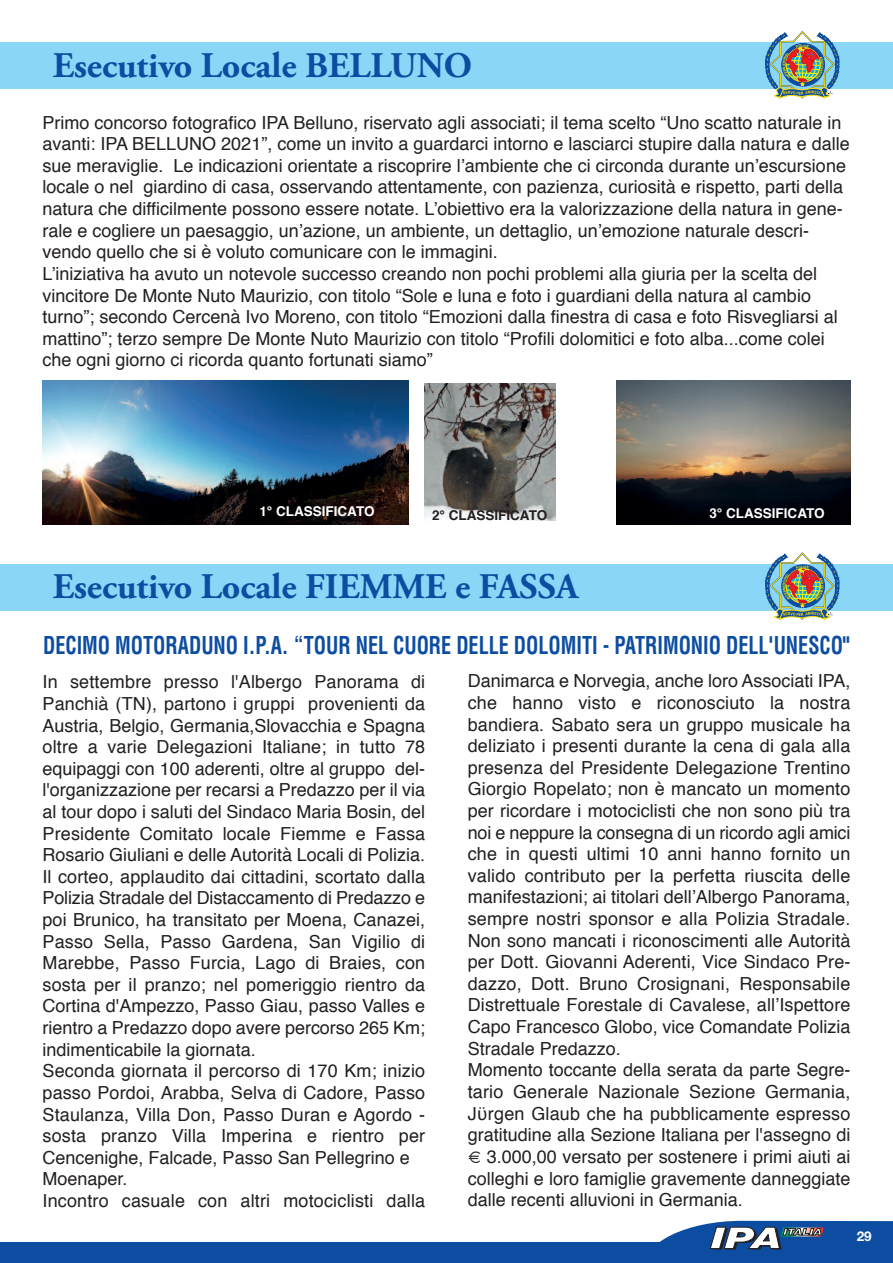
<style>
.page{position:relative;width:893px;height:1263px;background:#fff}
.page>*{position:absolute;margin:0;border:0;box-sizing:border-box;transform-origin:0 0}
.t1{font:700 36px "Adobe Garamond Pro";color:#0d4da1}
.t2{font:700 condensed 24px "Helvetica";color:#0d4da1;scale:.84 1}
.t3{font:18px/21.6px "Helvetica";color:#231f20}
.t4{font:700 13.5px "Helvetica";color:#fff}
.t5{font:700 13.5px "Helvetica";color:#231f20}
.t6{font:700 13.5px "Helvetica Neue";color:#fff}
.t7{font:700 3.3px "Helvetica";color:#fff101}
.s1{font-family:"Lucida Grande"}
</style>
<div class="page">
<div style="left:0;top:1242px;width:893px;height:21px;background:#0d4da1"></div>
<svg style="left:660px;top:1221px;width:233px;height:29px"></svg>
<div style="left:0;top:43px;width:893px;height:46px;background:#89d6f7"></div>
<img style="left:43px;top:381px;width:365px;height:144px">
<img style="left:617px;top:381px;width:233px;height:144px">
<img style="left:425px;top:383px;width:131px;height:137px">
<div style="left:0;top:564px;width:893px;height:47px;background:#89d6f7"></div>
<img style="left:765px;top:31px;width:74px;height:68px">
<img style="left:765px;top:552px;width:74px;height:68px">
<h1 class="t1" style="left:53px;top:51px;width:421px">Esecutivo Locale BELLUNO</h1>
<p class="t3" style="left:43px;top:113px;width:809px">Primo concorso fotografico IPA Belluno, riservato agli associati; il tema scelto “Uno scatto naturale in avanti: IPA BELLUNO 2021”, come un invito a guardarci intorno e lasciarci stupire dalla natura e dalle sue meraviglie. Le indicazioni orientate a riscoprire l’ambiente che ci circonda durante un’escursione locale o nel giardino di casa, osservando attentamente, con pazienza, curiosità e rispetto, parti della natura che difficilmente possono essere notate. L’obiettivo era la valorizzazione della natura in gene&shy;rale e cogliere un paesaggio, un’azione, un ambiente, un dettaglio, un’emozione naturale descri&shy;vendo quello che si è voluto comunicare con le immagini.<br>L’iniziativa ha avuto un notevole successo creando non pochi problemi alla giuria per la scelta del vincitore De Monte Nuto Maurizio, con titolo “Sole e luna e foto i guardiani della natura al cambio turno”; secondo Cercenà Ivo Moreno, con titolo “Emozioni dalla finestra di casa e foto Risvegliarsi al mattino”; terzo sempre De Monte Nuto Maurizio con titolo “Profili dolomitici e foto alba...come colei che ogni giorno ci ricorda quanto fortunati siamo”</p>
<p class="t7" style="left:825px;top:63px;width:4px;rotate:90deg">O</p>
<p class="t4" style="left:259px;top:506px;width:117px">1° CLASSIFICATO</p>
<p class="t5" style="left:432px;top:509px;width:117px">2° CLASSIFICATO</p>
<p class="t4" style="left:709px;top:508px;width:117px">3° CLASSIFICATO</p>
<h1 class="t1" style="left:53px;top:573px;width:527px">Esecutivo Locale FIEMME e FASSA</h1>
<h2 class="t2" style="left:43px;top:632px;width:962px">DECIMO MOTORADUNO I.P.A. “TOUR NEL CUORE DELLE DOLOMITI - PATRIMONIO DELL'UNESCO"</h2>
<p class="t3" style="left:43px;top:673px;width:384px">In settembre presso l'Albergo Panorama di Panchià (TN), partono i gruppi provenienti da Austria, Belgio, Germania,Slovacchia e Spagna oltre a varie Delegazioni Italiane; in tutto 78 equipaggi con 100 aderenti, oltre al gruppo del&shy;l'organizzazione per recarsi a Predazzo per il via al tour dopo i saluti del Sindaco Maria Bosin, del Presidente Comitato locale Fiemme e Fassa Rosario Giuliani e delle Autorità Locali di Polizia.<br>Il corteo, applaudito dai cittadini, scortato dalla Polizia Stradale del Distaccamento di Predazzo e poi Brunico, ha transitato per Moena, Canazei, Passo Sella, Passo Gardena, San Vigilio di Marebbe, Passo Furcia, Lago di Braies, con sosta per il pranzo; nel pomeriggio rientro da Cortina d'Ampezzo, Passo Giau, passo Valles e rientro a Predazzo dopo avere percorso 265 Km; indimenticabile la giornata.<br>Seconda giornata il percorso di 170 Km; inizio passo Pordoi, Arabba, Selva di Cadore, Passo Staulanza, Villa Don, Passo Duran e Agordo - sosta pranzo Villa Imperina e rientro per Cencenighe, Falcade, Passo San Pellegrino e Moenaper.<br>Incontro casuale con altri motociclisti dalla</p>
<p class="t3" style="left:468px;top:672px;width:384px">Danimarca e Norvegia, anche loro Associati IPA, che hanno visto e riconosciuto la nostra bandiera. Sabato sera un gruppo musicale ha deliziato i presenti durante la cena di gala alla presenza del Presidente Delegazione Trentino Giorgio Ropelato; non è mancato un momento per ricordare i motociclisti che non sono più tra noi e neppure la consegna di un ricordo agli amici che in questi ultimi 10 anni hanno fornito un valido contributo per la perfetta riuscita delle manifestazioni; ai titolari dell’Albergo Panorama, sempre nostri sponsor e alla Polizia Stradale.<br>Non sono mancati i riconoscimenti alle Autorità per Dott. Giovanni Aderenti, Vice Sindaco Pre&shy;dazzo, Dott. Bruno Crosignani, Responsabile Distrettuale Forestale di Cavalese, all’Ispettore Capo Francesco Globo, vice Comandate Polizia Stradale Predazzo.<br>Momento toccante della serata da parte Segre&shy;tario Generale Nazionale Sezione Germania, J<span class="s1">ϋ</span>rgen Glaub che ha pubblicamente espresso gratitudine alla Sezione Italiana per l'assegno di € 3.000,00 versato per sostenere i primi aiuti ai colleghi e loro famiglie gravemente danneggiate dalle recenti alluvioni in Germania.</p>
<p class="t7" style="left:825px;top:585px;width:4px;rotate:90deg">O</p>
<p class="t6" style="left:857px;top:1231px;width:16px">29</p>
</div>
